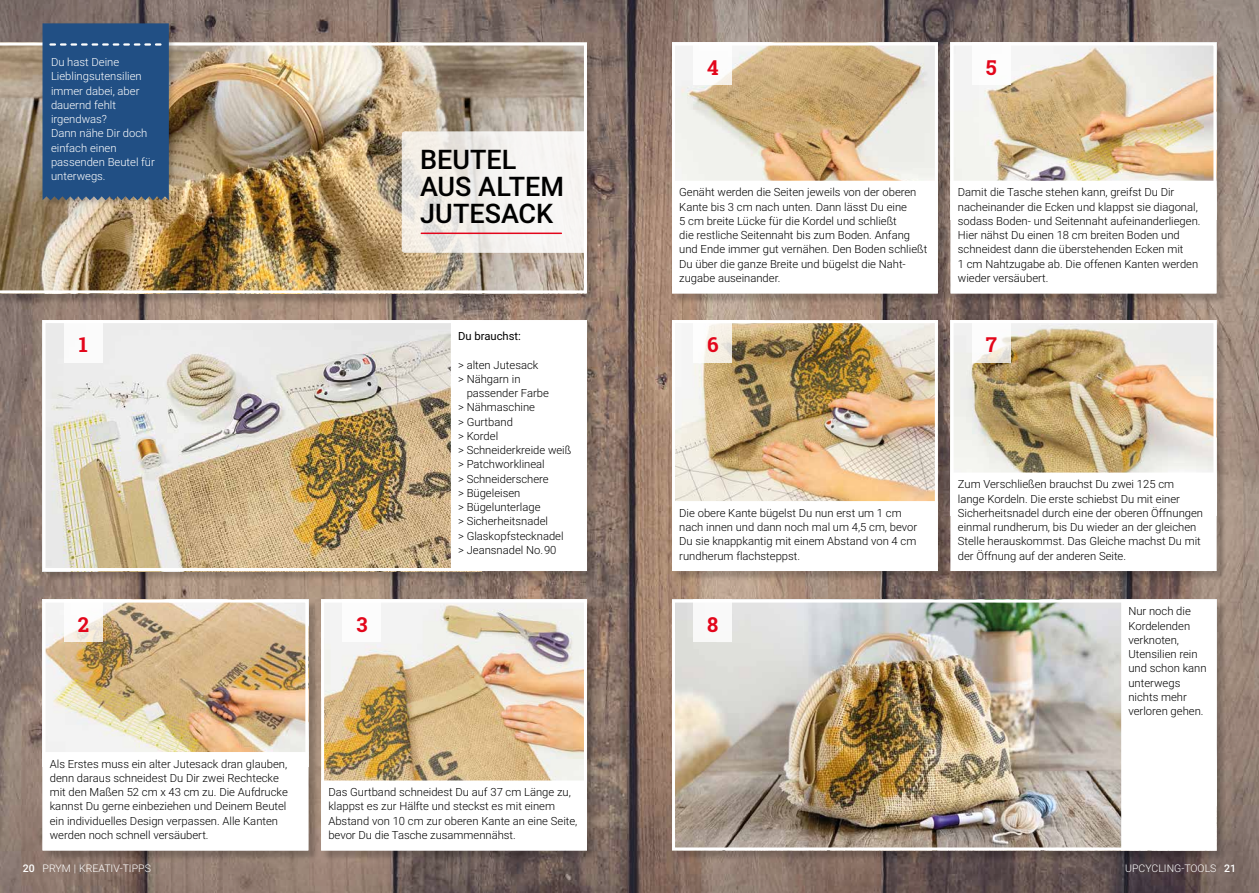
<style>
.page{position:relative;width:1259px;height:893px;background:#fff}
.page>*{position:absolute;margin:0;border:0;box-sizing:border-box;transform-origin:0 0}
.t1{font:500 27px/27px "Roboto";color:#000}
.t2{font:700 20.55px "Roboto Slab";color:#e3061b}
.t3{font:300 11.25px/14.2px "Roboto";color:#000}
.t4{font:300 11.25px/14.2px "Roboto";color:#fff}
.t5{font:11.25px "Roboto";color:#000}
.t6{font:300 10.5px "Roboto";color:#fff}
.s1{font-weight:500}
</style>
<div class="page">
<img style="left:0;top:0;width:1259px;height:893px">
<div style="left:44px;top:321px;width:553px;height:261px;background:#000;opacity:.2"></div>
<img style="left:47px;top:324px;width:404px;height:243px">
<div style="left:43px;top:320px;width:544px;height:251px;border:3px solid #fff"></div>
<div style="left:452px;top:322px;width:133px;height:247px;background:#fff"></div>
<div style="left:44px;top:601px;width:275px;height:260px;background:#000;opacity:.2"></div>
<img style="left:47px;top:604px;width:257px;height:148px">
<div style="left:43px;top:600px;width:265px;height:250px;border:3px solid #fff"></div>
<div style="left:44px;top:753px;width:263px;height:96px;background:#fff"></div>
<svg style="left:64px;top:600px;width:38px;height:42px"></svg>
<div style="left:322px;top:601px;width:275px;height:260px;background:#000;opacity:.2"></div>
<img style="left:325px;top:604px;width:258px;height:176px">
<div style="left:321px;top:600px;width:266px;height:250px;border:3px solid #fff"></div>
<div style="left:323px;top:782px;width:262px;height:67px;background:#fff"></div>
<div style="left:343px;top:600px;width:38px;height:42px;background:#fff"></div>
<div style="left:64px;top:320px;width:38px;height:42px;background:#fff"></div>
<div style="left:0;top:44px;width:598px;height:260px;background:#000;opacity:.2"></div>
<img style="left:0;top:43px;width:587px;height:250px">
<div style="left:41px;top:22px;width:135px;height:185px;background:#000;opacity:.2"></div>
<div style="left:43px;top:23px;width:126px;height:177px;background:#214f84"></div>
<svg style="left:402px;top:131px;width:185px;height:122px;background:#eee9e2"></svg>
<svg style="left:426px;top:131px;width:161px;height:122px;fill:#f5f3f0"></svg>
<hr style="left:421px;top:233px;width:140px;height:1px;background:#e3061b">
<div style="left:673px;top:44px;width:275px;height:260px;background:#000;opacity:.2"></div>
<img style="left:676px;top:47px;width:258px;height:134px">
<div style="left:672px;top:43px;width:266px;height:250px;border:3px solid #fff"></div>
<div style="left:673px;top:182px;width:263px;height:110px;background:#fff"></div>
<div style="left:693px;top:43px;width:39px;height:42px;background:#fff"></div>
<div style="left:673px;top:321px;width:275px;height:261px;background:#000;opacity:.2"></div>
<img style="left:676px;top:324px;width:258px;height:177px">
<div style="left:672px;top:320px;width:266px;height:251px;border:3px solid #fff"></div>
<div style="left:673px;top:503px;width:263px;height:66px;background:#fff"></div>
<svg style="left:693px;top:320px;width:39px;height:43px;fill:#f7f2e9"></svg>
<div style="left:673px;top:601px;width:554px;height:260px;background:#000;opacity:.2"></div>
<img style="left:676px;top:604px;width:445px;height:242px">
<div style="left:672px;top:600px;width:544px;height:250px;border:3px solid #fff"></div>
<div style="left:1122px;top:601px;width:93px;height:248px;background:#fff"></div>
<div style="left:693px;top:600px;width:39px;height:42px;background:#fff"></div>
<div style="left:952px;top:44px;width:274px;height:260px;background:#000;opacity:.2"></div>
<img style="left:954px;top:47px;width:258px;height:134px">
<div style="left:950px;top:43px;width:266px;height:250px;border:3px solid #fff"></div>
<div style="left:952px;top:182px;width:263px;height:110px;background:#fff"></div>
<div style="left:972px;top:43px;width:38px;height:42px;background:#fff"></div>
<div style="left:952px;top:321px;width:274px;height:261px;background:#000;opacity:.2"></div>
<img style="left:954px;top:324px;width:258px;height:149px">
<div style="left:950px;top:320px;width:266px;height:251px;border:3px solid #fff"></div>
<div style="left:952px;top:474px;width:263px;height:95px;background:#fff"></div>
<svg style="left:972px;top:320px;width:38px;height:43px"></svg>
<p class="t4" style="left:51px;top:55px;width:105px">Du hast Deine<br>Lieblingsutensilien immer dabei, aber dauernd fehlt irgendwas?<br>Dann nähe Dir doch einfach einen passenden Beutel für unterwegs.</p>
<h2 class="t2" style="left:79px;top:330px;width:11px">1</h2>
<h2 class="t2" style="left:78px;top:610px;width:13px">2</h2>
<h2 class="t2" style="left:356px;top:610px;width:13px">3</h2>
<h1 class="t1" style="left:420px;top:145px;width:146px">BEUTEL<br>AUS ALTEM<br>JUTESACK</h1>
<p class="t5" style="left:458px;top:328px;width:64px">Du brauchst:</p>
<p class="t3" style="left:458px;top:357px;width:82px">&gt; alten Jutesack &gt; Nähgarn in</p>
<p class="t3" style="left:458px;top:386px;width:115px;text-indent:9px">passender Farbe<br>&gt; Nähmaschine<br>&gt; Gurtband<br>&gt; Kordel<br>&gt; Schneiderkreide weiß &gt; Patchworklineal<br>&gt; Schneiderschere<br>&gt; Bügeleisen<br>&gt; Bügelunterlage<br>&gt; Sicherheitsnadel<br>&gt; Glaskopfstecknadel &gt; Jeansnadel No. 90</p>
<p class="t3" style="left:50px;top:756px;width:239px">Als Erstes muss ein alter Jutesack dran glauben, denn daraus schneidest Du Dir zwei Rechtecke mit den Maßen 52 cm x 43 cm zu. Die Aufdrucke kannst Du gerne einbeziehen und Deinem Beutel ein individuelles Design verpassen. Alle Kanten werden noch schnell versäubert.</p>
<p class="t3" style="left:328px;top:785px;width:250px">Das Gurtband schneidest Du auf 37 cm Länge zu, klappst es zur Hälfte und steckst es mit einem Abstand von 10 cm zur oberen Kante an eine Seite, bevor Du die Tasche zusammennähst.</p>
<h2 class="t2" style="left:707px;top:53px;width:13px">4</h2>
<h2 class="t2" style="left:986px;top:53px;width:12px">5</h2>
<p class="t3" style="left:679px;top:185px;width:250px">Genäht werden die Seiten jeweils von der oberen Kante bis 3 cm nach unten. Dann lässt Du eine<br>5 cm breite Lücke für die Kordel und schließt<br>die restliche Seitennaht bis zum Boden. Anfang und Ende immer gut vernähen. Den Boden schließt Du über die ganze Breite und bügelst die Naht&shy;zugabe auseinander.</p>
<h2 class="t2" style="left:707px;top:331px;width:13px">6</h2>
<p class="t3" style="left:958px;top:185px;width:244px">Damit die Tasche stehen kann, greifst Du Dir nacheinander die Ecken und klappst sie diagonal, sodass Boden- und Seitennaht aufeinanderliegen.<br>Hier nähst Du einen 18 cm breiten Boden und schneidest dann die überstehenden Ecken mit<br>1 cm Nahtzugabe ab. Die offenen Kanten werden wieder versäubert.</p>
<h2 class="t2" style="left:986px;top:331px;width:13px">7</h2>
<p class="t3" style="left:679px;top:505px;width:239px">Die obere Kante bügelst Du nun erst um 1 cm nach innen und dann noch mal um 4,5 cm, bevor Du sie knappkantig mit einem Abstand von 4 cm rundherum flachsteppst.</p>
<h2 class="t2" style="left:707px;top:610px;width:13px">8</h2>
<p class="t3" style="left:958px;top:477px;width:247px">Zum Verschließen brauchst Du zwei 125 cm lange Kordeln. Die erste schiebst Du mit einer Sicherheitsnadel durch eine der oberen Öffnungen einmal rundherum, bis Du wieder an der gleichen Stelle herauskommst. Das Gleiche machst Du mit der Öffnung auf der anderen Seite.</p>
<p class="t3" style="left:1128px;top:604px;width:80px">Nur noch die<br>Kordelenden verknoten,<br>Utensilien rein und schon kann unterwegs nichts mehr verloren gehen.</p>
<p class="t6" style="left:23px;top:861px;width:129px"><span class="s1">20</span> PRYM | KREATIV-TIPPS</p>
<p class="t6" style="left:1125px;top:861px;width:112px">UPCYCLING-TOOLS <span class="s1">21</span></p>
</div>
